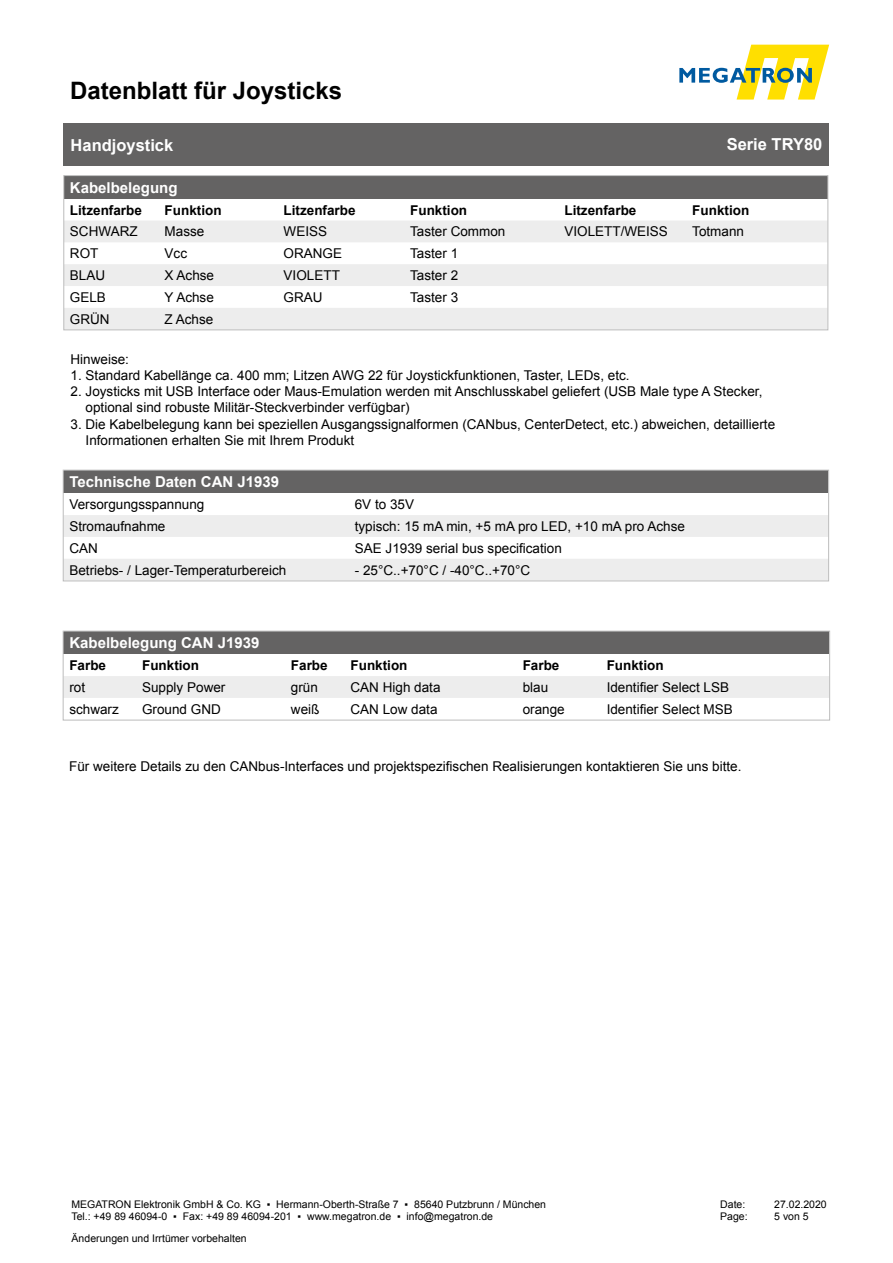
<style>
.page{position:relative;width:893px;height:1263px;background:#fff}
.page>*{position:absolute;margin:0;border:0;box-sizing:border-box;transform-origin:0 0}
.t1{font:700 24px "Arial";color:#000}
.t2{font:700 16.5px "Arial";color:#fff}
.t3{font:700 15px "Arial";color:#fff}
.t4{font:13.5px "Arial";color:#000}
.t5{font:700 13.5px "Arial";color:#000}
.t6{font:10.5px/12.6px "Arial";color:#000}
</style>
<div class="page">
<svg style="left:679px;top:45px;width:150px;height:55px"></svg>
<div style="left:64px;top:123px;width:765px;height:43px;background:#646363"></div>
<div style="left:64px;top:176px;width:763px;height:23px;background:#646363"></div>
<svg style="left:66px;top:221px;width:760px;height:107px;fill:#ededed"></svg>
<div style="left:64px;top:175px;width:764px;height:155px;border:1px solid #bcbcbc"></div>
<div style="left:63px;top:470px;width:765px;height:23px;background:#646363"></div>
<svg style="left:65px;top:515px;width:762px;height:64px;fill:#ededed"></svg>
<div style="left:63px;top:470px;width:766px;height:111px;border:1px solid #bcbcbc"></div>
<div style="left:63px;top:631px;width:766px;height:23px;background:#646363"></div>
<div style="left:65px;top:676px;width:763px;height:22px;background:#ededed"></div>
<div style="left:63px;top:631px;width:767px;height:89px;border:1px solid #bcbcbc"></div>
<h1 class="t1" style="left:70px;top:74px;width:274px">Datenblatt für Joysticks</h1>
<p class="t2" style="left:71px;top:134px;width:104px">Handjoystick</p>
<p class="t2" style="left:727px;top:133px;width:97px">Serie TRY80</p>
<p class="t3" style="left:70px;top:177px;width:109px">Kabelbelegung</p>
<p class="t5" style="left:70px;top:201px;width:74px">Litzenfarbe</p>
<p class="t5" style="left:165px;top:201px;width:58px">Funktion</p>
<p class="t5" style="left:284px;top:201px;width:74px">Litzenfarbe</p>
<p class="t5" style="left:410px;top:201px;width:58px">Funktion</p>
<p class="t5" style="left:564px;top:201px;width:74px">Litzenfarbe</p>
<p class="t5" style="left:692px;top:201px;width:58px">Funktion</p>
<p class="t4" style="left:70px;top:223px;width:69px">SCHWARZ</p>
<p class="t4" style="left:165px;top:223px;width:41px">Masse</p>
<p class="t4" style="left:284px;top:223px;width:45px">WEISS</p>
<p class="t4" style="left:410px;top:223px;width:97px">Taster Common</p>
<p class="t4" style="left:564px;top:223px;width:105px">VIOLETT/WEISS</p>
<p class="t4" style="left:692px;top:223px;width:53px">Totmann</p>
<p class="t4" style="left:70px;top:245px;width:30px">ROT</p>
<p class="t4" style="left:165px;top:245px;width:24px">Vcc</p>
<p class="t4" style="left:284px;top:245px;width:60px">ORANGE</p>
<p class="t4" style="left:410px;top:245px;width:50px">Taster 1</p>
<p class="t4" style="left:70px;top:266px;width:37px">BLAU</p>
<p class="t4" style="left:165px;top:266px;width:51px">X Achse</p>
<p class="t4" style="left:284px;top:266px;width:58px">VIOLETT</p>
<p class="t4" style="left:410px;top:266px;width:50px">Taster 2</p>
<p class="t4" style="left:70px;top:288px;width:38px">GELB</p>
<p class="t4" style="left:165px;top:288px;width:51px">Y Achse</p>
<p class="t4" style="left:284px;top:288px;width:41px">GRAU</p>
<p class="t4" style="left:410px;top:288px;width:50px">Taster 3</p>
<p class="t4" style="left:70px;top:310px;width:41px">GRÜN</p>
<p class="t4" style="left:165px;top:310px;width:50px">Z Achse</p>
<p class="t4" style="left:71px;top:350px;width:60px">Hinweise:</p>
<p class="t4" style="left:71px;top:366px;width:561px">1. Standard Kabellänge ca. 400 mm; Litzen AWG 22 für Joystickfunktionen, Taster, LEDs, etc.</p>
<p class="t4" style="left:71px;top:383px;width:693px">2. Joysticks mit USB Interface oder Maus-Emulation werden mit Anschlusskabel geliefert (USB Male type A Stecker,</p>
<p class="t4" style="left:86px;top:399px;width:326px">optional sind robuste Militär-Steckverbinder verfügbar)</p>
<p class="t4" style="left:71px;top:415px;width:706px">3. Die Kabelbelegung kann bei speziellen Ausgangssignalformen (CANbus, CenterDetect, etc.) abweichen, detaillierte</p>
<p class="t4" style="left:86px;top:431px;width:270px">Informationen erhalten Sie mit Ihrem Produkt</p>
<p class="t3" style="left:69px;top:472px;width:211px">Technische Daten CAN J1939</p>
<p class="t4" style="left:69px;top:495px;width:137px">Versorgungsspannung</p>
<p class="t4" style="left:355px;top:495px;width:61px">6V to 35V</p>
<p class="t4" style="left:69px;top:517px;width:98px">Stromaufnahme</p>
<p class="t4" style="left:355px;top:517px;width:332px">typisch: 15 mA min, +5 mA pro LED, +10 mA pro Achse</p>
<p class="t4" style="left:69px;top:539px;width:30px">CAN</p>
<p class="t4" style="left:355px;top:539px;width:209px">SAE J1939 serial bus specification</p>
<p class="t4" style="left:69px;top:561px;width:218px">Betriebs- / Lager-Temperaturbereich</p>
<p class="t4" style="left:355px;top:561px;width:177px">- 25°C..+70°C / -40°C..+70°C</p>
<p class="t3" style="left:69px;top:633px;width:192px">Kabelbelegung CAN J1939</p>
<p class="t5" style="left:69px;top:656px;width:38px">Farbe</p>
<p class="t5" style="left:142px;top:656px;width:58px">Funktion</p>
<p class="t5" style="left:291px;top:656px;width:38px">Farbe</p>
<p class="t5" style="left:350px;top:656px;width:58px">Funktion</p>
<p class="t5" style="left:523px;top:656px;width:38px">Farbe</p>
<p class="t5" style="left:607px;top:656px;width:58px">Funktion</p>
<p class="t4" style="left:69px;top:678px;width:17px">rot</p>
<p class="t4" style="left:142px;top:678px;width:85px">Supply Power</p>
<p class="t4" style="left:291px;top:678px;width:29px">grün</p>
<p class="t4" style="left:350px;top:678px;width:92px">CAN High data</p>
<p class="t4" style="left:523px;top:678px;width:27px">blau</p>
<p class="t4" style="left:607px;top:678px;width:124px">Identifier Select LSB</p>
<p class="t4" style="left:69px;top:700px;width:51px">schwarz</p>
<p class="t4" style="left:142px;top:700px;width:80px">Ground GND</p>
<p class="t4" style="left:291px;top:700px;width:30px">weiß</p>
<p class="t4" style="left:350px;top:700px;width:89px">CAN Low data</p>
<p class="t4" style="left:523px;top:700px;width:44px">orange</p>
<p class="t4" style="left:607px;top:700px;width:128px">Identifier Select MSB</p>
<p class="t4" style="left:69px;top:757px;width:674px">Für weitere Details zu den CANbus-Interfaces und projektspezifischen Realisierungen kontaktieren Sie uns bitte.</p>
<p class="t6" style="left:71px;top:1198px;width:476px">MEGATRON Elektronik GmbH &amp; Co. KG ▪ Hermann-Oberth-Straße 7 ▪ 85640 Putzbrunn / München<br>Tel.: +49 89 46094-0 ▪ Fax: +49 89 46094-201 ▪ www.megatron.de ▪ info@megatron.de</p>
<p class="t6" style="left:720px;top:1198px;width:27px">Date:</p>
<p class="t6" style="left:774px;top:1198px;width:54px">27.02.2020</p>
<p class="t6" style="left:720px;top:1210px;width:29px">Page:</p>
<p class="t6" style="left:774px;top:1210px;width:36px">5 von 5</p>
<p class="t6" style="left:72px;top:1232px;width:177px">Änderungen und Irrtümer vorbehalten</p>
</div>
